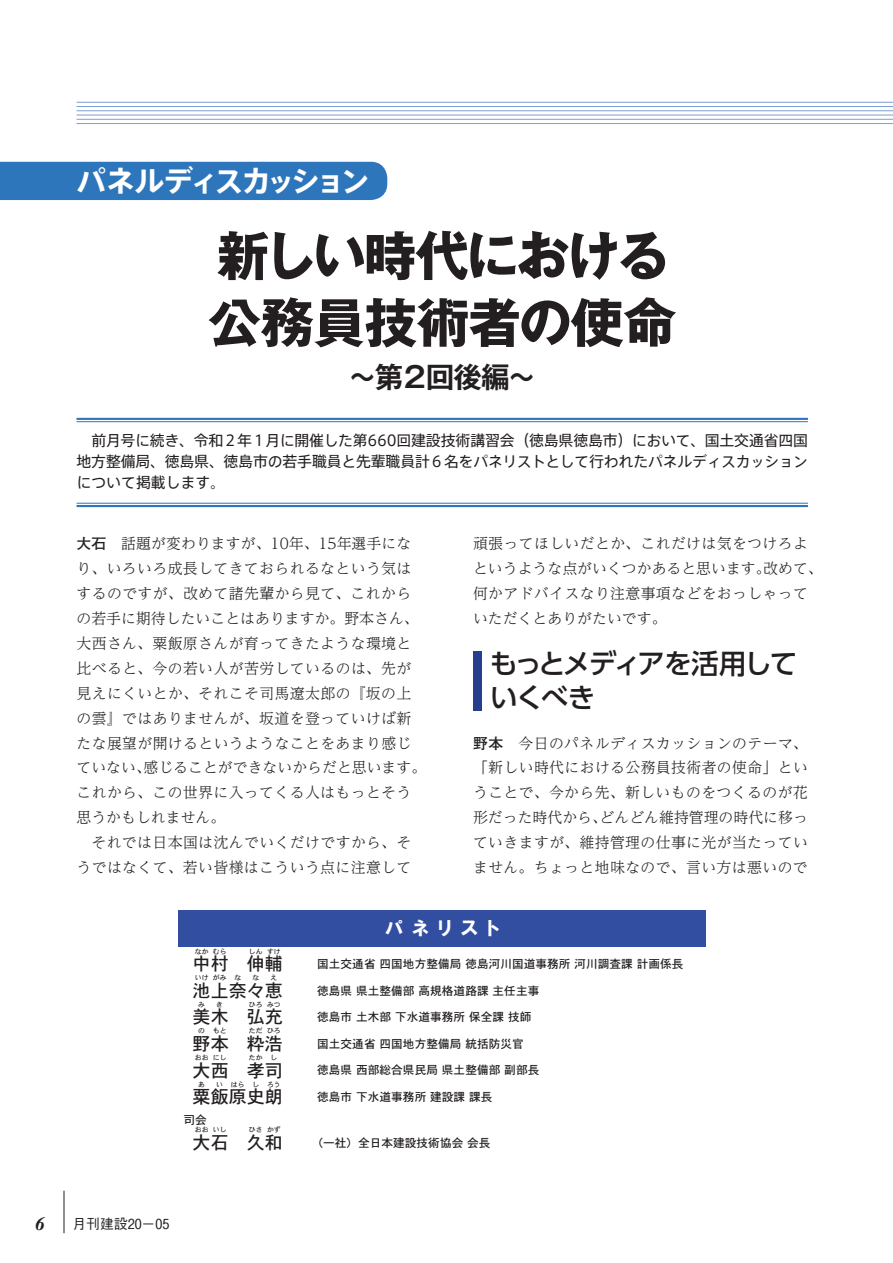
<style>
.page{position:relative;width:893px;height:1263px;background:#fff}
.page>*{position:absolute;margin:0;border:0;box-sizing:border-box;transform-origin:0 0}
.t1{font:700 53.1px "Gothic MB101 Pr 6 N";letter-spacing:-.04em;color:#231f20}
.t2{font:700 53.1px "Gothic MB101 Pr 6 N";letter-spacing:-.02em;color:#231f20}
.t3{font:700 29.7px "Axis Std";letter-spacing:-.15em;color:#fff}
.t4{font:700 28.65px "Gothic MB101 Pr 6 N De";letter-spacing:-.075em;color:#231f20}
.見出し2行の1行目{font:500 27.6px "UD Shin Go Pr 6 N";letter-spacing:-.08em;color:#231f20}
.見出し2行の2行目{font:500 27.6px "UD Shin Go Pr 6 N";color:#231f20}
.パネリストタイトル{font:19.2px "HGP Soei Kakugothic UB";letter-spacing:.5em;color:#fff}
.ノンブル{font:italic 700 19.2px "Times";color:#231f20}
.パネリスト名前{font:18px "DFHS Gothic Std W5";color:#231f20}
.座談会-本文_なまえ付き1行目{font:300 14.85px/24.9px "UD Reimin Pr 6 N";letter-spacing:.025em;color:#231f20;text-align:justify}
.本文{font:300 14.85px/24.9px "UD Reimin Pr 6 N";letter-spacing:.025em;color:#231f20}
.リード{font:14.85px/21.3px "Axis Std";letter-spacing:-.015em;color:#231f20;text-align:justify}
.t5{font:13.8px "M Num Gothic BBB Medium";color:#231f20}
.パネリスト所属{font:11.7px "DFHS Gothic Std W5";color:#231f20}
.パネリスト名前-2{font:6.9px "DFHS Gothic Std W5";color:#231f20}
.s1{font-family:"M Num Futo Go B101 Bold";font-weight:400}
</style>
<div class="page">
<hr style="left:77px;top:102px;width:816px;height:1px;background:#7e9ed2">
<hr style="left:77px;top:106px;width:816px;height:1px;background:#7e9ed2">
<hr style="left:77px;top:111px;width:816px;height:1px;background:#7e9ed2">
<hr style="left:77px;top:115px;width:816px;height:1px;background:#7e9ed2">
<hr style="left:77px;top:119px;width:816px;height:1px;background:#7e9ed2">
<hr style="left:77px;top:123px;width:816px;height:1px;background:#7e9ed2">
<hr style="left:64px;top:1191px;width:1px;height:42px;background:#231f20">
<div style="left:473px;top:651px;width:9px;height:59px;background:#253f8e"></div>
<div style="left:0;top:162px;width:387px;height:38px;background:#2e76bc"></div>
<hr style="left:77px;top:418px;width:731px;height:2px;background:#2e76bc">
<hr style="left:77px;top:421px;width:731px;height:1px;background:#2e76bc">
<hr style="left:77px;top:503px;width:731px;height:1px;background:#2e76bc">
<hr style="left:77px;top:505px;width:731px;height:2px;background:#2e76bc">
<div style="left:179px;top:910px;width:527px;height:36px;background:#324ea1"></div>
<p class="t3" style="left:77px;top:158px;width:295px">パネルディスカッション</p>
<p class="t1" style="left:216px;top:212px;width:455px">新しい時代における</p>
<p class="t2" style="left:208px;top:279px;width:470px">公務員技術者の使命</p>
<p class="t4" style="left:348px;top:354px;width:190px">〜第２回後編〜</p>
<p class="リード" style="left:76px;top:429px;width:733px;text-indent:15px">前月号に続き、令和２年１月に開催した第660回建設技術講習会（徳島県徳島市）において、国土交通省四国地方整備局、徳島県、徳島市の若手職員と先輩職員計６名をパネリストとして行われたパネルディスカッションについて掲載します。</p>
<p class="座談会-本文_なまえ付き1行目" style="left:77px;top:530px;width:351px;text-align:left"><span class="s1">大石　</span>話題が変わりますが、10年、15年選手になり、いろいろ成長してきておられるなという気はするのですが、改めて諸先輩から見て、これからの若手に期待したいことはありますか。野本さん、大西さん、粟飯原さんが育ってきたような環境と比べると、今の若い人が苦労しているのは、先が見えにくいとか、それこそ司馬遼太郎の『坂の上の雲』ではありませんが、坂道を登っていけば新たな展望が開けるというようなことをあまり感じていない、感じることができないからだと思います。これから、この世界に入ってくる人はもっとそう思うかもしれません。</p>
<p class="本文" style="left:77px;top:830px;width:336px;text-align:right">それでは日本国は沈んでいくだけですから、そうではなくて、若い皆様はこういう点に注意して</p>
<p class="本文" style="left:473px;top:530px;width:351px">頑張ってほしいだとか、これだけは気をつけろよというような点がいくつかあると思います。改めて、何かアドバイスなり注意事項などをおっしゃっていただくとありがたいです。</p>
<p class="見出し2行の1行目" style="left:490px;top:641px;width:309px">もっとメディアを活用して</p>
<p class="見出し2行の2行目" style="left:490px;top:675px;width:107px">いくべき</p>
<p class="座談会-本文_なまえ付き1行目" style="left:473px;top:730px;width:336px"><span class="s1">野本　</span>今日のパネルディスカッションのテーマ、「新しい時代における公務員技術者の使命」ということで、今から先、新しいものをつくるのが花形だった時代から、どんどん維持管理の時代に移っていきますが、維持管理の仕事に光が当たっていません。ちょっと地味なので、言い方は悪いので</p>
<p class="パネリスト名前-2" style="left:195px;top:947px;width:15px">なか</p>
<p class="パネリスト名前-2" style="left:213px;top:947px;width:15px">むら</p>
<p class="パネリスト名前" style="left:193px;top:954px;width:38px">中村</p>
<p class="パネリスト名前-2" style="left:249px;top:947px;width:15px">しん</p>
<p class="パネリスト名前-2" style="left:267px;top:947px;width:15px">すけ</p>
<p class="パネリスト名前" style="left:247px;top:954px;width:38px">伸輔</p>
<p class="パネリスト名前-2" style="left:195px;top:974px;width:15px">いけ</p>
<p class="パネリスト名前-2" style="left:213px;top:974px;width:15px">がみ</p>
<p class="パネリスト名前-2" style="left:234px;top:974px;width:8px">な</p>
<p class="パネリスト名前-2" style="left:252px;top:974px;width:8px">な</p>
<p class="パネリスト名前-2" style="left:270px;top:974px;width:8px">え</p>
<p class="パネリスト名前" style="left:193px;top:980px;width:92px">池上奈々恵</p>
<p class="パネリスト名前-2" style="left:198px;top:1001px;width:8px">み</p>
<p class="パネリスト名前-2" style="left:216px;top:1001px;width:8px">き</p>
<p class="パネリスト名前" style="left:193px;top:1007px;width:38px">美木</p>
<p class="パネリスト名前-2" style="left:249px;top:1001px;width:15px">ひろ</p>
<p class="パネリスト名前-2" style="left:267px;top:1001px;width:15px">みつ</p>
<p class="パネリスト名前" style="left:247px;top:1007px;width:38px">弘充</p>
<p class="パネリスト名前-2" style="left:198px;top:1027px;width:8px">の</p>
<p class="パネリスト名前-2" style="left:213px;top:1027px;width:15px">もと</p>
<p class="パネリスト名前" style="left:193px;top:1034px;width:38px">野本</p>
<p class="パネリスト名前-2" style="left:249px;top:1027px;width:15px">ただ</p>
<p class="パネリスト名前-2" style="left:267px;top:1027px;width:15px">ひろ</p>
<p class="パネリスト名前" style="left:247px;top:1034px;width:38px">粋浩</p>
<p class="パネリスト名前-2" style="left:195px;top:1054px;width:15px">おお</p>
<p class="パネリスト名前-2" style="left:213px;top:1054px;width:15px">にし</p>
<p class="パネリスト名前" style="left:193px;top:1060px;width:38px">大西</p>
<p class="パネリスト名前-2" style="left:249px;top:1054px;width:15px">たか</p>
<p class="パネリスト名前-2" style="left:270px;top:1054px;width:8px">し</p>
<p class="パネリスト名前" style="left:247px;top:1060px;width:38px">孝司</p>
<p class="パネリスト名前-2" style="left:198px;top:1080px;width:8px">あ</p>
<p class="パネリスト名前-2" style="left:216px;top:1080px;width:8px">い</p>
<p class="パネリスト名前-2" style="left:231px;top:1080px;width:15px">はら</p>
<p class="パネリスト名前-2" style="left:252px;top:1080px;width:8px">し</p>
<p class="パネリスト名前-2" style="left:267px;top:1080px;width:15px">ろう</p>
<p class="パネリスト名前" style="left:193px;top:1087px;width:92px">粟飯原史朗</p>
<p class="パネリスト所属" style="left:183px;top:1113px;width:25px">司会</p>
<p class="パネリスト名前" style="left:193px;top:1132px;width:38px">大石</p>
<p class="パネリスト名前-2" style="left:195px;top:1126px;width:15px">おお</p>
<p class="パネリスト名前-2" style="left:213px;top:1126px;width:15px">いし</p>
<p class="パネリスト名前-2" style="left:249px;top:1126px;width:15px">ひさ</p>
<p class="パネリスト名前-2" style="left:267px;top:1126px;width:15px">かず</p>
<p class="パネリスト名前" style="left:247px;top:1132px;width:38px">久和</p>
<p class="ノンブル" style="left:36px;top:1212px;width:11px">6</p>
<p class="t5" style="left:72px;top:1213px;width:98px">月刊建設20−05</p>
<p class="パネリストタイトル" style="left:385px;top:918px;width:116px">パネリスト</p>
<p class="パネリスト所属" style="left:317px;top:957px;width:368px">国土交通省 四国地方整備局 徳島河川国道事務所 河川調査課 計画係長</p>
<p class="パネリスト所属" style="left:317px;top:984px;width:224px">徳島県 県土整備部 高規格道路課 主任主事</p>
<p class="パネリスト所属" style="left:317px;top:1010px;width:216px">徳島市 土木部 下水道事務所 保全課 技師</p>
<p class="パネリスト所属" style="left:317px;top:1037px;width:208px">国土交通省 四国地方整備局 統括防災官</p>
<p class="パネリスト所属" style="left:317px;top:1064px;width:224px">徳島県 西部総合県民局 県土整備部 副部長</p>
<p class="パネリスト所属" style="left:317px;top:1090px;width:177px">徳島市 下水道事務所 建設課 課長</p>
<p class="パネリスト所属" style="left:311px;top:1136px;width:181px">（一社）全日本建設技術協会 会長</p>
</div>
